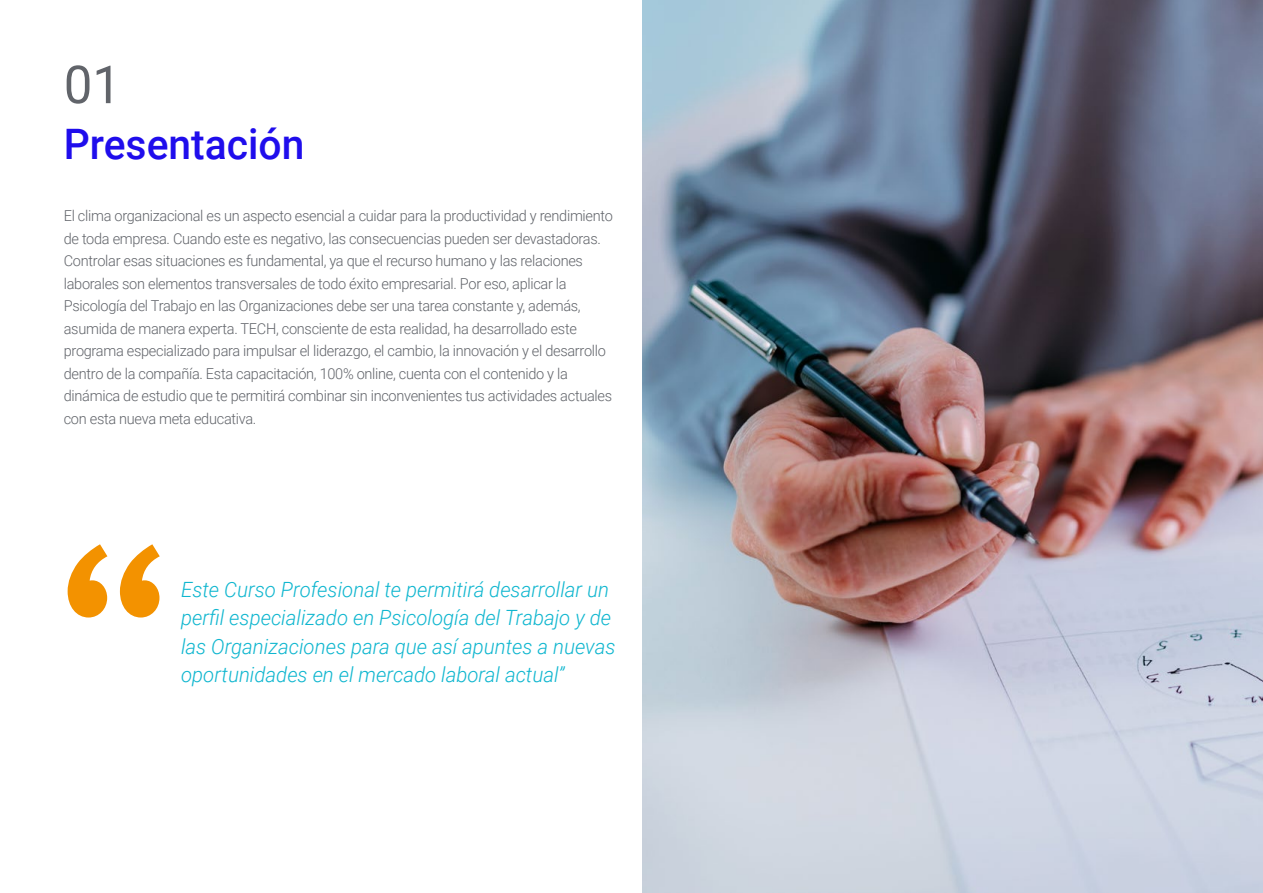
<style>
.page{position:relative;width:1263px;height:893px;background:#fff}
.page>*{position:absolute;margin:0;border:0;box-sizing:border-box;transform-origin:0 0}
.t1{font:52.5px "Roboto";color:#61646a}
.t2{font:500 42px "Roboto";color:#1f0dec}
.t3{font:italic 300 21px/28.5px "Roboto";color:#0fb6cf}
.t4{font:300 15px/22.5px "Roboto";letter-spacing:-.02em;color:#61646a}
</style>
<div class="page">
<svg style="left:68px;top:544px;width:92px;height:73px"></svg>
<img style="left:642px;top:0;width:621px;height:893px">
<h1 class="t1" style="left:64px;top:48px;width:59px">01</h1>
<h2 class="t2" style="left:64px;top:115px;width:242px">Presentación</h2>
<p class="t4" style="left:64px;top:204px;width:551px">El clima organizacional es un aspecto esencial a cuidar para la productividad y rendimiento de toda empresa. Cuando este es negativo, las consecuencias pueden ser devastadoras.<br>Controlar esas situaciones es fundamental, ya que el recurso humano y las relaciones laborales son elementos transversales de todo éxito empresarial. Por eso, aplicar la Psicología del Trabajo en las Organizaciones debe ser una tarea constante y, además, asumida de manera experta. TECH, consciente de esta realidad, ha desarrollado este programa especializado para impulsar el liderazgo, el cambio, la innovación y el desarrollo dentro de la compañía. Esta capacitación, 100% online, cuenta con el contenido y la dinámica de estudio que te permitirá combinar sin inconvenientes tus actividades actuales con esta nueva meta educativa.</p>
<h3 class="t3" style="left:181px;top:574px;width:436px">Este Curso Profesional te permitirá desarrollar un perfil especializado en Psicología del Trabajo y de las Organizaciones para que así apuntes a nuevas oportunidades en el mercado laboral actual”</h3>
</div>
